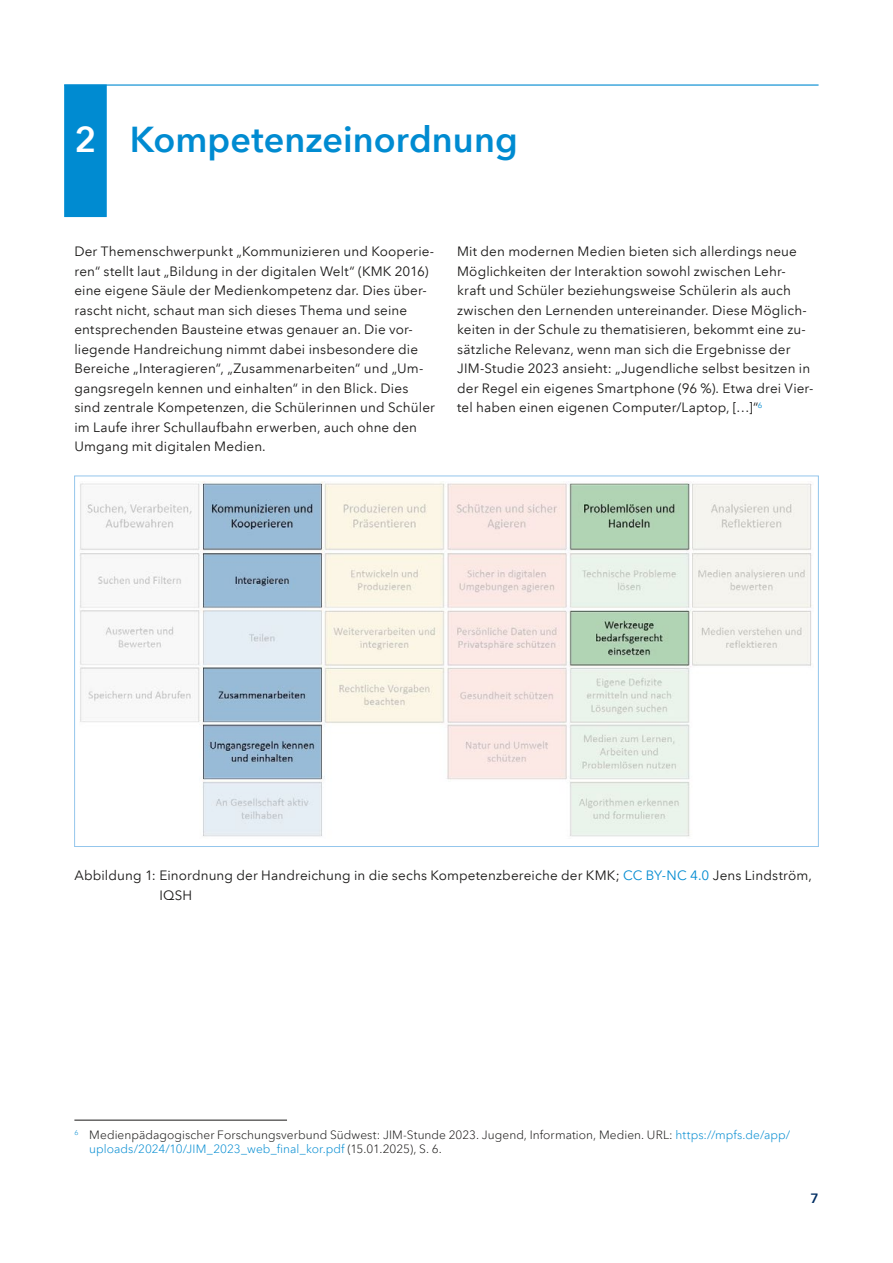
<style>
.page{position:relative;width:893px;height:1263px;background:#fff}
.page>*{position:absolute;margin:0;border:0;box-sizing:border-box;transform-origin:0 0}
.Überschrift_1{font:600 36px "Avenir Next LT Pro";color:#008bd1}
.Fließtext{font:13.5px/19.5px "Avenir Next LT Pro";letter-spacing:.01em;color:#181716}
.Bildunterschrift{font:13.5px/19.5px "Avenir Next LT Pro";letter-spacing:.01em;color:#181716}
.t1{font:600 13.5px "Avenir Next LT Pro";color:#002d62}
.Fußnote_Text{font:300 12px/14.4px "Avenir Next LT Pro";letter-spacing:.005em;color:#181716}
.s1{color:#fff}
.s2{color:#008bd1}
</style>
<div class="page">
<hr style="left:64px;top:84px;width:755px;height:2px;background:#008bd1">
<div style="left:64px;top:84px;width:43px;height:133px;background:#008bd1;border:1px solid #008bd1"></div>
<hr style="left:74px;top:1120px;width:213px;height:1px;background:#181716">
<img style="left:80px;top:482px;width:732px;height:355px">
<h1 class="Überschrift_1" style="left:74px;top:118px;width:445px"><span class="s1">2</span> Kompetenzeinordnung</h1>
<p class="Fließtext" style="left:74px;top:242px;width:362px">Der Themenschwerpunkt „Kommunizieren und Kooperie&shy;ren“ stellt laut „Bildung in der digitalen Welt“ (KMK 2016) eine eigene Säule der Medienkompetenz dar. Dies über&shy;rascht nicht, schaut man sich dieses Thema und seine entsprechenden Bausteine etwas genauer an. Die vor&shy;liegende Handreichung nimmt dabei insbesondere die Bereiche „Interagieren“, „Zusammenarbeiten“ und „Um&shy;gangsregeln kennen und einhalten“ in den Blick. Dies sind zentrale Kompetenzen, die Schülerinnen und Schüler im Laufe ihrer Schullaufbahn erwerben, auch ohne den Umgang mit digitalen Medien.</p>
<p class="Fließtext" style="left:457px;top:242px;width:358px">Mit den modernen Medien bieten sich allerdings neue Möglichkeiten der Interaktion sowohl zwischen Lehr&shy;kraft und Schüler beziehungsweise Schülerin als auch zwischen den Lernenden untereinander. Diese Möglich&shy;keiten in der Schule zu thematisieren, bekommt eine zu&shy;sätzliche Relevanz, wenn man sich die Ergebnisse der JIM-Studie 2023 ansieht: „Jugendliche selbst besitzen in der Regel ein eigenes Smartphone (96 %). Etwa drei Vier&shy;tel haben einen eigenen Computer/Laptop, […]“<sup>6</sup></p>
<p class="Bildunterschrift" style="left:159px;top:866px;width:654px;text-indent:-85px">Abbildung 1: Einordnung der Handreichung in die sechs Kompetenzbereiche der KMK; <span class="s2">CC BY-NC 4.0</span> Jens Lindström,<br>IQSH</p>
<p class="Fußnote_Text" style="left:89px;top:1127px;width:702px;text-indent:-15px"><sup>6</sup> Medienpädagogischer Forschungsverbund Südwest: JIM-Stunde 2023. Jugend, Information, Medien. URL: <span class="s2">https://mpfs.de/app/ uploads/2024/10/JIM_2023_web_final_kor.pdf</span> (15.01.2025), S. 6.</p>
<p class="t1" style="left:810px;top:1190px;width:10px">7</p>
</div>
